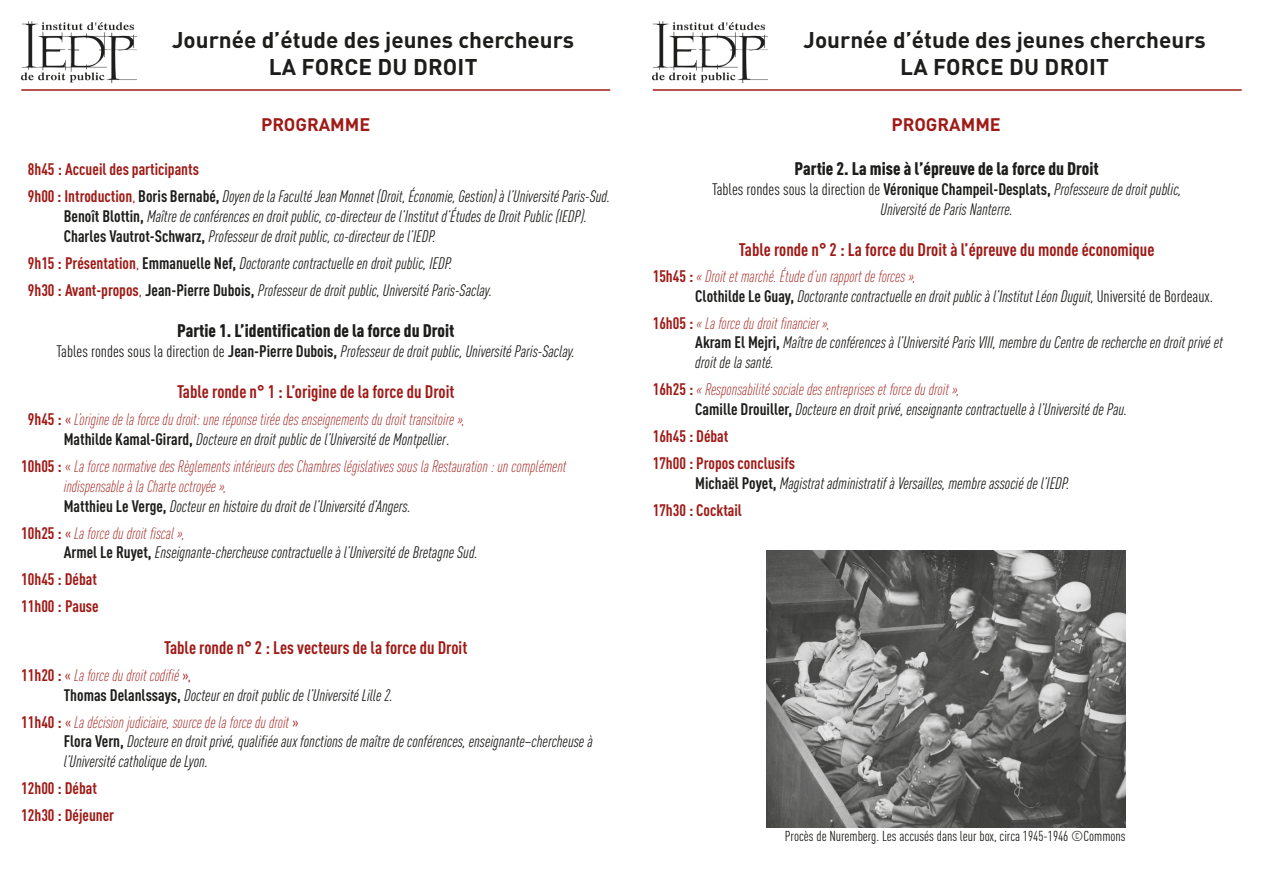
<style>
.page{position:relative;width:1263px;height:893px;background:#fff}
.page>*{position:absolute;margin:0;border:0;box-sizing:border-box;transform-origin:0 0}
.t1{font:700 22.5px "DINOT";color:#1d1d1b}
.t2{font:700 condensed 18px "DINOT";color:#9f1a16}
.t3{font:900 condensed 18px "DINOT";color:#1d1d1b}
.t4{font:700 18px "DINOT";color:#9f1a16}
.t5{font:italic condensed 16.5px/19.8px "DINOT";color:#1d1d1b}
.t6{font:italic 300 condensed 16.5px "DINOT";color:#9f1a16}
.t7{font:700 condensed 16.5px "DINOT";color:#9f1a16}
.t8{font:condensed 16.5px "DINOT";color:#1d1d1b}
.t9{font:condensed 14.25px "DINOT";color:#1d1d1b}
.s1{font-weight:700;font-style:normal;color:#9f1a16}
.s2{font-style:normal;color:#9f1a16}
.s3{font-weight:700;font-style:normal}
.s4{font-style:normal}
.s5{font-weight:400;font-style:normal}
.s6{font-weight:700}
.s7{font-style:italic}
</style>
<div class="page">
<img style="left:21px;top:21px;width:115px;height:61px">
<img style="left:653px;top:21px;width:114px;height:61px">
<hr style="left:21px;top:89px;width:589px;height:2px;background:#9f1a16">
<hr style="left:653px;top:89px;width:589px;height:2px;background:#9f1a16">
<img style="left:767px;top:551px;width:358px;height:276px">
<p class="t1" style="left:172px;top:25px;width:404px">Journée d’étude des jeunes chercheurs</p>
<p class="t1" style="left:269px;top:52px;width:210px">LA FORCE DU DROIT</p>
<p class="t1" style="left:803px;top:25px;width:404px">Journée d’étude des jeunes chercheurs</p>
<p class="t1" style="left:900px;top:52px;width:210px">LA FORCE DU DROIT</p>
<p class="t4" style="left:261px;top:113px;width:111px">PROGRAMME</p>
<p class="t4" style="left:891px;top:113px;width:111px">PROGRAMME</p>
<p class="t7" style="left:28px;top:159px;width:173px">8h45 : Accueil des participants</p>
<p class="t5" style="left:28px;top:186px;width:584px"><span class="s1">9h00 : Introduction</span><span class="s2">,</span> <span class="s3">Boris Bernabé,</span> Doyen de la Faculté Jean Monnet (Droit, Économie, Gestion) à l’Université Paris-Sud.</p>
<p class="t5" style="left:64px;top:206px;width:525px"><span class="s3">Benoît Blottin,</span> Maître de conférences en droit public, co-directeur de l’Institut d’Études de Droit Public (IEDP).</p>
<p class="t5" style="left:64px;top:226px;width:374px"><span class="s3">Charles Vautrot-Schwarz,</span> Professeur de droit public, co-directeur de l’IEDP.</p>
<p class="t5" style="left:28px;top:253px;width:426px"><span class="s1">9h15 : Présentation</span><span class="s2">,</span> <span class="s3">Emmanuelle Nef,</span> Doctorante contractuelle en droit public, IEDP.</p>
<p class="t5" style="left:28px;top:280px;width:466px"><span class="s1">9h30 : Avant-propos</span><span class="s2">,</span> <span class="s3">Jean-Pierre Dubois,</span> Professeur de droit public, Université Paris-Saclay.</p>
<p class="t3" style="left:177px;top:319px;width:279px">Partie 1. L’identification de la force du Droit</p>
<p class="t5" style="left:57px;top:341px;width:520px"><span class="s4">Tables rondes sous la direction de</span> <span class="s3">Jean-Pierre Dubois,</span> Professeur de droit public, Université Paris-Saclay.</p>
<p class="t2" style="left:177px;top:381px;width:279px">Table ronde n° 1 : L’origine de la force du Droit</p>
<p class="t6" style="left:28px;top:410px;width:438px"><span class="s3">9h45 :</span> <span class="s5">«</span> L’origine de la force du droit: une réponse tirée des enseignements du droit transitoire »,</p>
<p class="t5" style="left:64px;top:429px;width:387px"><span class="s3">Mathilde Kamal-Girard,</span> Docteure en droit public de l’Université de Montpellier<span class="s4">.</span></p>
<p class="t6" style="left:21px;top:457px;width:547px"><span class="s3">10h05 :</span> <span class="s4">«</span> La force normative des Règlements intérieurs des Chambres législatives sous la Restauration : un complément</p>
<p class="t6" style="left:64px;top:476px;width:164px">indispensable à la Charte octroyée »,</p>
<p class="t5" style="left:64px;top:496px;width:349px"><span class="s3">Matthieu Le Verge,</span> Docteur en histoire du droit de l’Université d’Angers.</p>
<p class="t6" style="left:21px;top:523px;width:165px"><span class="s3">10h25 :</span> <span class="s5">«</span> La force du droit fiscal »,</p>
<p class="t5" style="left:64px;top:543px;width:415px"><span class="s3">Armel Le Ruyet,</span> Enseignante-chercheuse contractuelle à l’Université de Bretagne Sud.</p>
<p class="t7" style="left:21px;top:569px;width:77px">10h45 : Débat</p>
<p class="t7" style="left:21px;top:596px;width:79px">11h00 : Pause</p>
<p class="t2" style="left:164px;top:636px;width:305px">Table ronde n° 2 : Les vecteurs de la force du Droit</p>
<p class="t6" style="left:21px;top:665px;width:171px"><span class="s3">11h20 :</span> <span class="s5">«</span> La force du droit codifié <span class="s5">»,</span></p>
<p class="t5" style="left:64px;top:685px;width:331px"><span class="s3">Thomas Delanlssays,</span> Docteur en droit public de l’Université Lille 2.</p>
<p class="t6" style="left:21px;top:712px;width:279px"><span class="s3">11h40 :</span> <span class="s5">«</span> La décision judiciaire, source de la force du droit <span class="s5">»</span></p>
<p class="t5" style="left:64px;top:732px;width:530px"><span class="s3">Flora Vern,</span> Docteure en droit privé, qualifiée aux fonctions de maître de conférences, enseignante–chercheuse à l’Université catholique de Lyon.</p>
<p class="t7" style="left:21px;top:778px;width:77px">12h00 : Débat</p>
<p class="t7" style="left:21px;top:805px;width:94px">12h30 : Déjeuner</p>
<p class="t3" style="left:795px;top:158px;width:306px">Partie 2. La mise à l’épreuve de la force du Droit</p>
<p class="t8" style="left:712px;top:180px;width:471px">Tables rondes sous la direction de <span class="s6">Véronique Champeil-Desplats,</span> <span class="s7">Professeure de droit public,</span></p>
<p class="t5" style="left:880px;top:199px;width:134px">Université de Paris Nanterre.</p>
<p class="t2" style="left:739px;top:239px;width:417px">Table ronde n° 2 : La force du Droit à l’épreuve du monde économique</p>
<p class="t6" style="left:653px;top:267px;width:265px"><span class="s3">15h45 :</span> « Droit et marché. Étude d’un rapport de forces »,</p>
<p class="t5" style="left:695px;top:286px;width:519px"><span class="s3">Clothilde Le Guay,</span> Doctorante contractuelle en droit public à l’Institut Léon Duguit, <span class="s4">Université de Bordeaux.</span></p>
<p class="t6" style="left:653px;top:313px;width:178px"><span class="s3">16h05 :</span> « La force du droit financier »,</p>
<p class="t5" style="left:695px;top:333px;width:529px"><span class="s3">Akram El Mejri,</span> Maître de conférences à l’Université Paris VIII, membre du Centre de recherche en droit privé et droit de la santé.</p>
<p class="t6" style="left:653px;top:380px;width:308px"><span class="s3">16h25 :</span> « Responsabilité sociale des entreprises et force du droit »,</p>
<p class="t5" style="left:695px;top:399px;width:433px"><span class="s3">Camille Drouiller,</span> Docteure en droit privé, enseignante contractuelle à l’Université de Pau.</p>
<p class="t7" style="left:653px;top:426px;width:77px">16h45 : Débat</p>
<p class="t7" style="left:653px;top:453px;width:144px">17h00 : Propos conclusifs</p>
<p class="t5" style="left:695px;top:473px;width:376px"><span class="s3">Michaël Poyet,</span> Magistrat administratif à Versailles, membre associé de l’IEDP.</p>
<p class="t7" style="left:653px;top:500px;width:91px">17h30 : Cocktail</p>
<p class="t9" style="left:785px;top:828px;width:342px">Procès de Nuremberg. Les accusés dans leur box, circa 1945-1946 ©Commons</p>
</div>
